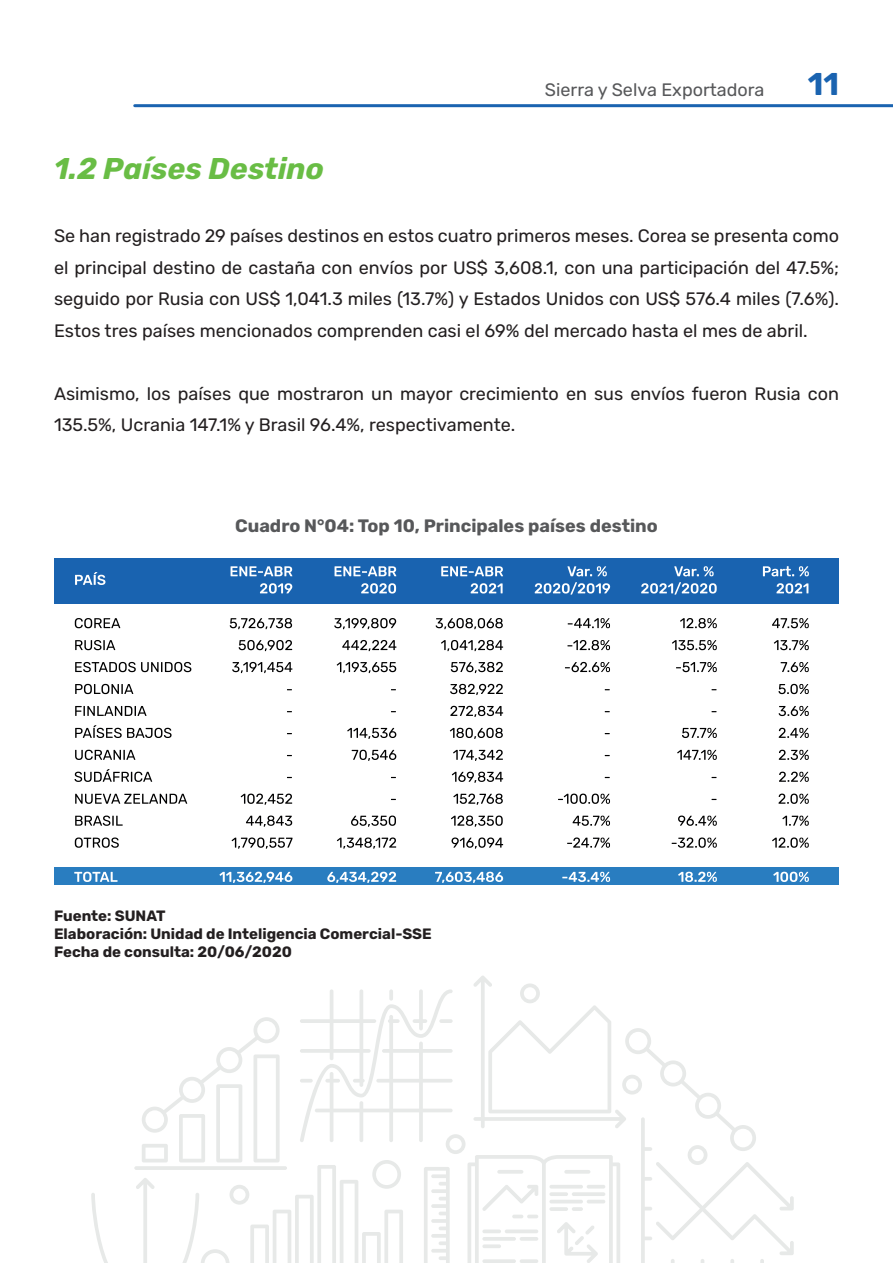
<style>
.page{position:relative;width:893px;height:1263px;background:#fff}
.page>*{position:absolute;margin:0;border:0;box-sizing:border-box;transform-origin:0 0}
.t1{font:700 31.5px "Rubik";color:#1a63b0}
.t2{font:italic 700 30px "Rubik";color:#69bd45}
.t3{font:18px/31.5px "Rubik";color:#231f20;text-align:justify}
.t4{font:700 18px "Rubik";color:#57585a}
.t5{font:18px "Rubik";color:#57585a}
.t6{font:700 15px/18px "Rubik";color:#231f20}
</style>
<div class="page">
<hr style="left:135px;top:104px;width:758px;height:3px;background:#1a63b0">
<svg style="left:91px;top:976px;width:703px;height:287px"></svg>
<div style="left:54px;top:558px;width:785px;height:45px;background:#1963b0"></div>
<div style="left:54px;top:867px;width:785px;height:18px;background:#297dc0"></div>
<svg style="left:75px;top:618px;width:45px;height:10px"></svg>
<svg style="left:75px;top:640px;width:40px;height:10px"></svg>
<svg style="left:75px;top:662px;width:116px;height:10px"></svg>
<svg style="left:75px;top:684px;width:58px;height:10px"></svg>
<svg style="left:75px;top:706px;width:71px;height:10px"></svg>
<svg style="left:75px;top:725px;width:97px;height:13px"></svg>
<svg style="left:75px;top:750px;width:60px;height:10px"></svg>
<svg style="left:75px;top:769px;width:77px;height:13px"></svg>
<svg style="left:75px;top:794px;width:112px;height:10px"></svg>
<svg style="left:75px;top:815px;width:48px;height:11px"></svg>
<svg style="left:75px;top:837px;width:44px;height:11px"></svg>
<svg style="left:74px;top:872px;width:44px;height:10px"></svg>
<svg style="left:75px;top:572px;width:30px;height:13px"></svg>
<svg style="left:230px;top:618px;width:62px;height:11px"></svg>
<svg style="left:239px;top:640px;width:53px;height:11px"></svg>
<svg style="left:232px;top:662px;width:60px;height:11px"></svg>
<svg style="left:241px;top:793px;width:51px;height:12px"></svg>
<svg style="left:246px;top:815px;width:46px;height:12px"></svg>
<svg style="left:232px;top:837px;width:60px;height:12px"></svg>
<svg style="left:219px;top:872px;width:73px;height:11px"></svg>
<svg style="left:334px;top:618px;width:62px;height:11px"></svg>
<svg style="left:342px;top:640px;width:54px;height:11px"></svg>
<svg style="left:337px;top:662px;width:59px;height:11px"></svg>
<svg style="left:347px;top:728px;width:49px;height:11px"></svg>
<svg style="left:352px;top:750px;width:44px;height:11px"></svg>
<svg style="left:351px;top:815px;width:45px;height:12px"></svg>
<svg style="left:337px;top:837px;width:59px;height:12px"></svg>
<svg style="left:327px;top:872px;width:69px;height:11px"></svg>
<svg style="left:436px;top:618px;width:67px;height:11px"></svg>
<svg style="left:441px;top:640px;width:62px;height:11px"></svg>
<svg style="left:451px;top:662px;width:52px;height:11px"></svg>
<svg style="left:450px;top:684px;width:53px;height:11px"></svg>
<svg style="left:450px;top:706px;width:53px;height:11px"></svg>
<svg style="left:450px;top:728px;width:53px;height:11px"></svg>
<svg style="left:453px;top:750px;width:50px;height:11px"></svg>
<svg style="left:452px;top:772px;width:51px;height:11px"></svg>
<svg style="left:453px;top:793px;width:50px;height:12px"></svg>
<svg style="left:451px;top:815px;width:52px;height:12px"></svg>
<svg style="left:451px;top:837px;width:52px;height:12px"></svg>
<svg style="left:435px;top:872px;width:68px;height:11px"></svg>
<svg style="left:568px;top:618px;width:42px;height:10px"></svg>
<svg style="left:567px;top:640px;width:43px;height:10px"></svg>
<svg style="left:565px;top:662px;width:45px;height:10px"></svg>
<svg style="left:558px;top:794px;width:52px;height:10px"></svg>
<svg style="left:573px;top:816px;width:37px;height:10px"></svg>
<svg style="left:567px;top:837px;width:43px;height:11px"></svg>
<svg style="left:562px;top:872px;width:48px;height:10px"></svg>
<svg style="left:567px;top:566px;width:40px;height:10px"></svg>
<svg style="left:535px;top:582px;width:75px;height:13px"></svg>
<svg style="left:680px;top:618px;width:37px;height:10px"></svg>
<svg style="left:672px;top:640px;width:45px;height:10px"></svg>
<svg style="left:676px;top:662px;width:41px;height:10px"></svg>
<svg style="left:682px;top:728px;width:35px;height:10px"></svg>
<svg style="left:677px;top:750px;width:40px;height:10px"></svg>
<svg style="left:678px;top:815px;width:39px;height:11px"></svg>
<svg style="left:672px;top:837px;width:45px;height:11px"></svg>
<svg style="left:678px;top:872px;width:39px;height:10px"></svg>
<svg style="left:674px;top:566px;width:40px;height:10px"></svg>
<svg style="left:641px;top:582px;width:76px;height:13px"></svg>
<svg style="left:772px;top:618px;width:37px;height:10px"></svg>
<svg style="left:774px;top:640px;width:35px;height:10px"></svg>
<svg style="left:781px;top:662px;width:28px;height:10px"></svg>
<svg style="left:778px;top:684px;width:31px;height:10px"></svg>
<svg style="left:779px;top:706px;width:30px;height:10px"></svg>
<svg style="left:779px;top:728px;width:30px;height:10px"></svg>
<svg style="left:779px;top:750px;width:30px;height:10px"></svg>
<svg style="left:779px;top:772px;width:30px;height:10px"></svg>
<svg style="left:778px;top:793px;width:31px;height:11px"></svg>
<svg style="left:782px;top:816px;width:27px;height:10px"></svg>
<svg style="left:772px;top:837px;width:37px;height:11px"></svg>
<svg style="left:773px;top:872px;width:36px;height:10px"></svg>
<svg style="left:763px;top:566px;width:46px;height:10px"></svg>
<svg style="left:776px;top:583px;width:32px;height:10px"></svg>
<svg style="left:231px;top:566px;width:61px;height:10px"></svg>
<svg style="left:260px;top:583px;width:32px;height:10px"></svg>
<svg style="left:335px;top:566px;width:61px;height:10px"></svg>
<svg style="left:361px;top:583px;width:35px;height:10px"></svg>
<svg style="left:441px;top:566px;width:62px;height:10px"></svg>
<svg style="left:471px;top:583px;width:32px;height:10px"></svg>
<h2 class="t2" style="left:54px;top:152px;width:272px">1.2 Países Destino</h2>
<p class="t5" style="left:545px;top:79px;width:221px">Sierra y Selva Exportadora</p>
<h1 class="t1" style="left:808px;top:67px;width:33px">11</h1>
<p class="t3" style="left:54px;top:221px;width:786px">Se han registrado 29 países destinos en estos cuatro primeros meses. Corea se presenta como el principal destino de castaña con envíos por US$ 3,608.1, con una participación del 47.5%; seguido por Rusia con US$ 1,041.3 miles (13.7%) y Estados Unidos con US$ 576.4 miles (7.6%).<br>Estos tres países mencionados comprenden casi el 69% del mercado hasta el mes de abril.</p>
<p class="t3" style="left:54px;top:378px;width:786px">Asimismo, los países que mostraron un mayor crecimiento en sus envíos fueron Rusia con<br>135.5%, Ucrania 147.1% y Brasil 96.4%, respectivamente.</p>
<p class="t4" style="left:235px;top:516px;width:424px">Cuadro N°04: Top 10, Principales países destino</p>
<p class="t6" style="left:54px;top:907px;width:379px">Fuente: SUNAT<br>Elaboración: Unidad de Inteligencia Comercial-SSE<br>Fecha de consulta: 20/06/2020</p>
</div>
